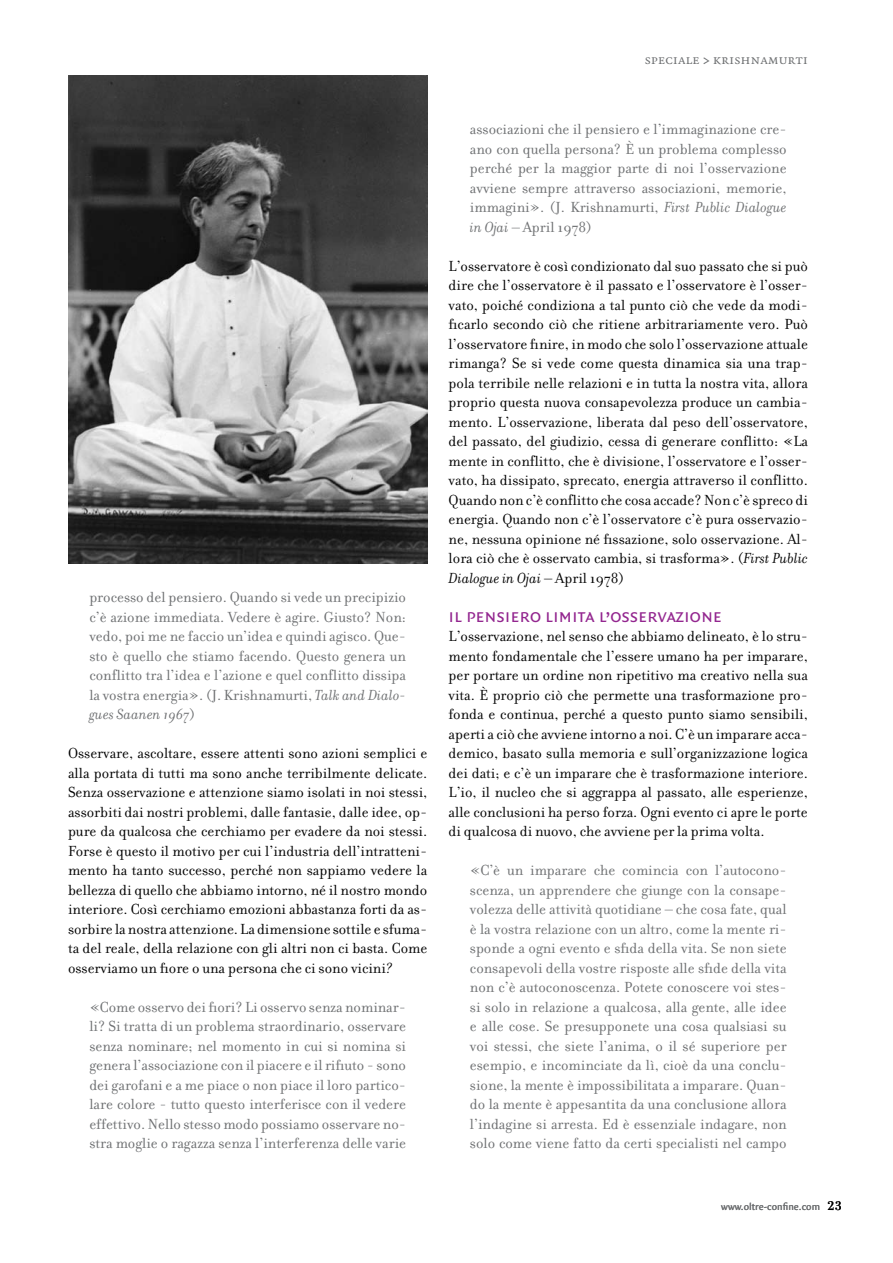
<style>
.page{position:relative;width:893px;height:1263px;background:#fff}
.page>*{position:absolute;margin:0;border:0;box-sizing:border-box;transform-origin:0 0}
.t1{font:19.5px "Quadraat Sans Small Caps";color:#93268f}
.t2{font:15.75px/19.5px "Filosofia";color:#000;text-align:justify}
.t3{font:15.75px/19.5px "Filosofia";color:#6d6f71;text-align:justify}
.t4{font:13.5px "Quadraat Small Caps";color:#6d6f71}
.t5{font:10.5px "Quadraat Sans";color:#6d6f71}
.s1{font-style:italic}
.s2{font-family:"Filosofia Unicase";font-size:13.5px;color:#000}
</style>
<div class="page">
<img style="left:68px;top:75px;width:359px;height:488px">
<p class="t4" style="left:645px;top:52px;width:165px">speciale &gt; krishnamurti</p>
<p class="t3" style="left:89px;top:588px;width:318px">processo del pensiero. Quando si vede un precipizio c’è azione immediata. Vedere è agire. Giusto? Non: vedo, poi me ne faccio un’idea e quindi agisco. Que&shy;sto è quello che stiamo facendo. Questo genera un conflitto tra l’idea e l’azione e quel conflitto dissipa la vostra energia». (J. Krishnamurti, <span class="s1">Talk and Dialo&shy;gues Saanen 1967</span>)</p>
<p class="t2" style="left:68px;top:744px;width:361px">Osservare, ascoltare, essere attenti sono azioni semplici e alla portata di tutti ma sono anche terribilmente delicate.<br>Senza osservazione e attenzione siamo isolati in noi stessi, assorbiti dai nostri problemi, dalle fantasie, dalle idee, op&shy;pure da qualcosa che cerchiamo per evadere da noi stessi.<br>Forse è questo il motivo per cui l’industria dell’intratteni&shy;mento ha tanto successo, perché non sappiamo vedere la bellezza di quello che abbiamo intorno, né il nostro mondo interiore. Così cerchiamo emozioni abbastanza forti da as&shy;sorbire la nostra attenzione. La dimensione sottile e sfuma&shy;ta del reale, della relazione con gli altri non ci basta. Come osserviamo un fiore o una persona che ci sono vicini<span class="s1">?</span></p>
<p class="t3" style="left:89px;top:997px;width:318px">«Come osservo dei fiori? Li osservo senza nominar&shy;li? Si tratta di un problema straordinario, osservare senza nominare; nel momento in cui si nomina si genera l’associazione con il piacere e il rifiuto - sono dei garofani e a me piace o non piace il loro partico&shy;lare colore - tutto questo interferisce con il vedere effettivo. Nello stesso modo possiamo osservare no&shy;stra moglie o ragazza senza l’interferenza delle varie</p>
<p class="t3" style="left:470px;top:120px;width:318px">associazioni che il pensiero e l’immaginazione cre&shy;ano con quella persona? È un problema complesso perché per la maggior parte di noi l’osservazione avviene sempre attraverso associazioni, memorie, immagini». (J. Krishnamurti, <span class="s1">First Public Dialogue in Ojai</span> – April 1978)</p>
<p class="t2" style="left:449px;top:256px;width:361px">L’osservatore è così condizionato dal suo passato che si può dire che l’osservatore è il passato e l’osservatore è l’osser&shy;vato, poiché condiziona a tal punto ciò che vede da modi&shy;ficarlo secondo ciò che ritiene arbitrariamente vero. Può l’osservatore finire, in modo che solo l’osservazione attuale rimanga? Se si vede come questa dinamica sia una trap&shy;pola terribile nelle relazioni e in tutta la nostra vita, allora proprio questa nuova consapevolezza produce un cambia&shy;mento. L’osservazione, liberata dal peso dell’osservatore, del passato, del giudizio, cessa di generare conflitto: «La mente in conflitto, che è divisione, l’osservatore e l’osser&shy;vato, ha dissipato, sprecato, energia attraverso il conflitto.<br>Quando non c’è conflitto che cosa accade? Non c’è spreco di energia. Quando non c’è l’osservatore c’è pura osservazio&shy;ne, nessuna opinione né fissazione, solo osservazione. Al&shy;lora ciò che è osservato cambia, si trasforma». (<span class="s1">First Public Dialogue in Ojai</span> – April 1978)</p>
<p class="t1" style="left:449px;top:604px;width:275px">il pensiero limita l’osservazione</p>
<p class="t2" style="left:449px;top:627px;width:361px">L’osservazione, nel senso che abbiamo delineato, è lo stru&shy;mento fondamentale che l’essere umano ha per imparare, per portare un ordine non ripetitivo ma creativo nella sua vita. È proprio ciò che permette una trasformazione pro&shy;fonda e continua, perché a questo punto siamo sensibili, aperti a ciò che avviene intorno a noi. C’è un imparare acca&shy;demico, basato sulla memoria e sull’organizzazione logica dei dati; e c’è un imparare che è trasformazione interiore.<br>L’io, il nucleo che si aggrappa al passato, alle esperienze, alle conclusioni ha perso forza. Ogni evento ci apre le porte di qualcosa di nuovo, che avviene per la prima volta.</p>
<p class="t3" style="left:470px;top:861px;width:318px">«C’è un imparare che comincia con l’autocono&shy;scenza, un apprendere che giunge con la consape&shy;volezza delle attività quotidiane – che cosa fate, qual è la vostra relazione con un altro, come la mente ri&shy;sponde a ogni evento e sfida della vita. Se non siete consapevoli della vostre risposte alle sfide della vita non c’è autoconoscenza. Potete conoscere voi stes&shy;si solo in relazione a qualcosa, alla gente, alle idee e alle cose. Se presupponete una cosa qualsiasi su voi stessi, che siete l’anima, o il sé superiore per esempio, e incominciate da lì, cioè da una conclu&shy;sione, la mente è impossibilitata a imparare. Quan&shy;do la mente è appesantita da una conclusione allora l’indagine si arresta. Ed è essenziale indagare, non solo come viene fatto da certi specialisti nel campo</p>
<p class="t5" style="left:721px;top:1200px;width:122px">www.oltre-confine.com <span class="s2">23</span></p>
</div>
